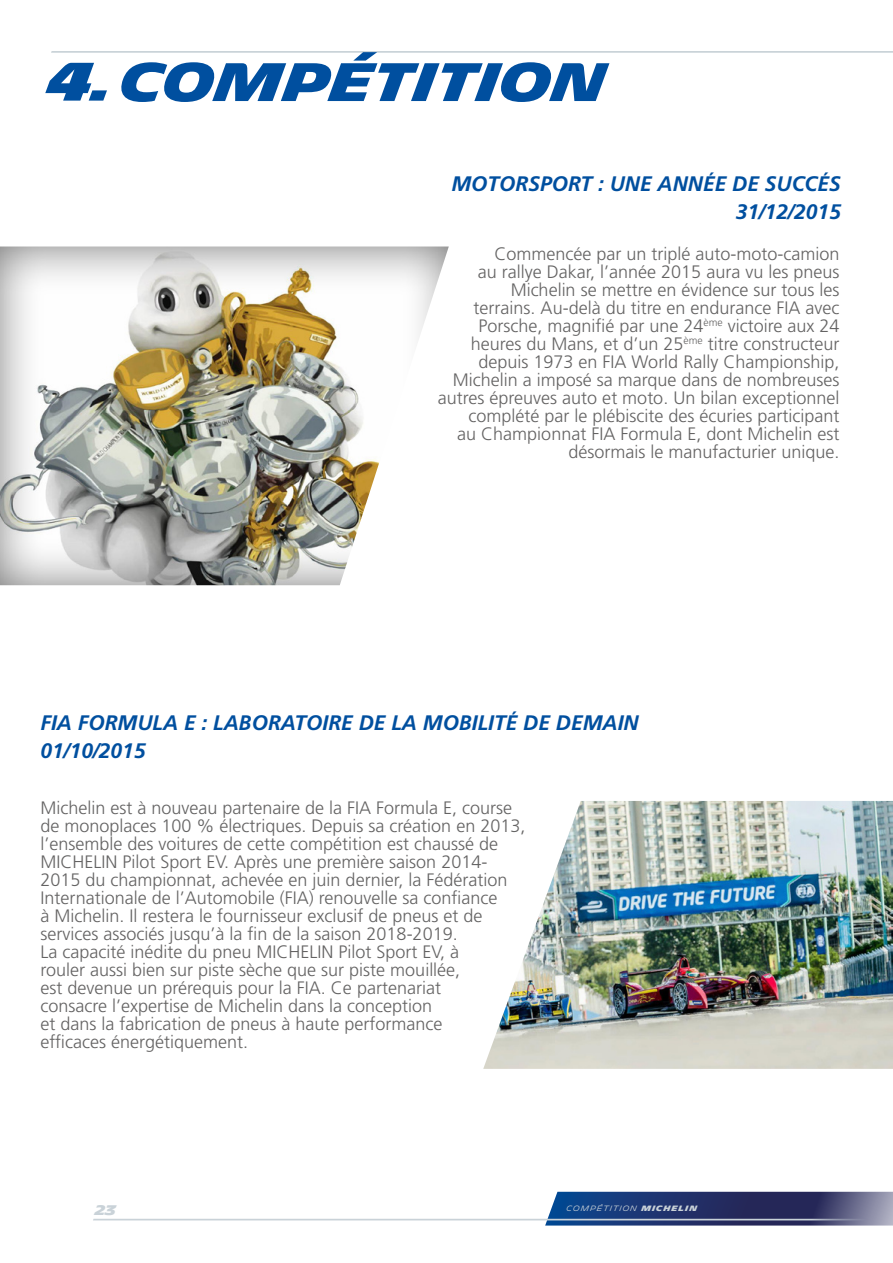
<style>
.page{position:relative;width:893px;height:1263px;background:#fff}
.page>*{position:absolute;margin:0;border:0;box-sizing:border-box;transform-origin:0 0}
.t1{font:700 52.5px "Michelin";letter-spacing:-.01em;color:#004f9f}
.t2{font:italic 700 21px/28px "Frutiger LT Std";color:#004f9f}
.t3{font:300 18px/18px "Frutiger LT Std";color:#646363;text-align:right}
.t4{font:700 13.5px "Michelin";color:#c9d2d8}
.t5{font:300 7.5px "Michelin";letter-spacing:.11em;color:#c9d2d8}
.s1{font-weight:900}
.s2{font-weight:700}
</style>
<div class="page">
<svg style="left:51px;top:51px;width:842px;height:2px;background:#d0d8dd"></svg>
<img style="left:483px;top:801px;width:410px;height:268px">
<img style="left:0;top:246px;width:449px;height:339px">
<svg style="left:93px;top:1192px;width:800px;height:33px"></svg>
<h1 class="t1" style="left:48px;top:52px;width:561px"><span class="s1">4.</span>COMPÉTITION</h1>
<p class="t2" style="left:451px;top:170px;width:391px;text-align:right">MOTORSPORT : UNE ANNÉE DE SUCCÉS<br>31/12/2015</p>
<p class="t3" style="left:438px;top:245px;width:403px">Commencée par un triplé auto-moto-camion<br>au rallye Dakar, l’année 2015 aura vu les pneus Michelin se mettre en évidence sur tous les<br>terrains. Au-delà du titre en endurance FIA avec Porsche, magnifié par une 24<sup>ème</sup> victoire aux 24 heures du Mans, et d’un 25<sup>ème</sup> titre constructeur depuis 1973 en FIA World Rally Championship, Michelin a imposé sa marque dans de nombreuses autres épreuves auto et moto. Un bilan exceptionnel complété par le plébiscite des écuries participant<br>au Championnat FIA Formula E, dont Michelin est désormais le manufacturier unique.</p>
<p class="t2" style="left:41px;top:708px;width:600px">FIA FORMULA E : LABORATOIRE DE LA MOBILITÉ DE DEMAIN<br>01/10/2015</p>
<p class="t3" style="left:41px;top:799px;width:486px;text-align:left">Michelin est à nouveau partenaire de la FIA Formula E, course de monoplaces 100 % électriques. Depuis sa création en 2013, l’ensemble des voitures de cette compétition est chaussé de MICHELIN Pilot Sport EV. Après une première saison 2014- 2015 du championnat, achevée en juin dernier, la Fédération Internationale de l’Automobile (FIA) renouvelle sa confiance<br>à Michelin. Il restera le fournisseur exclusif de pneus et de services associés jusqu’à la fin de la saison 2018-2019.<br>La capacité inédite du pneu MICHELIN Pilot Sport EV, à<br>rouler aussi bien sur piste sèche que sur piste mouillée,<br>est devenue un prérequis pour la FIA. Ce partenariat<br>consacre l’expertise de Michelin dans la conception<br>et dans la fabrication de pneus à haute performance<br>efficaces énergétiquement.</p>
<p class="t4" style="left:95px;top:1202px;width:22px">23</p>
<p class="t5" style="left:567px;top:1203px;width:132px">COMPÉTITION <span class="s2">MICHELIN</span></p>
</div>
